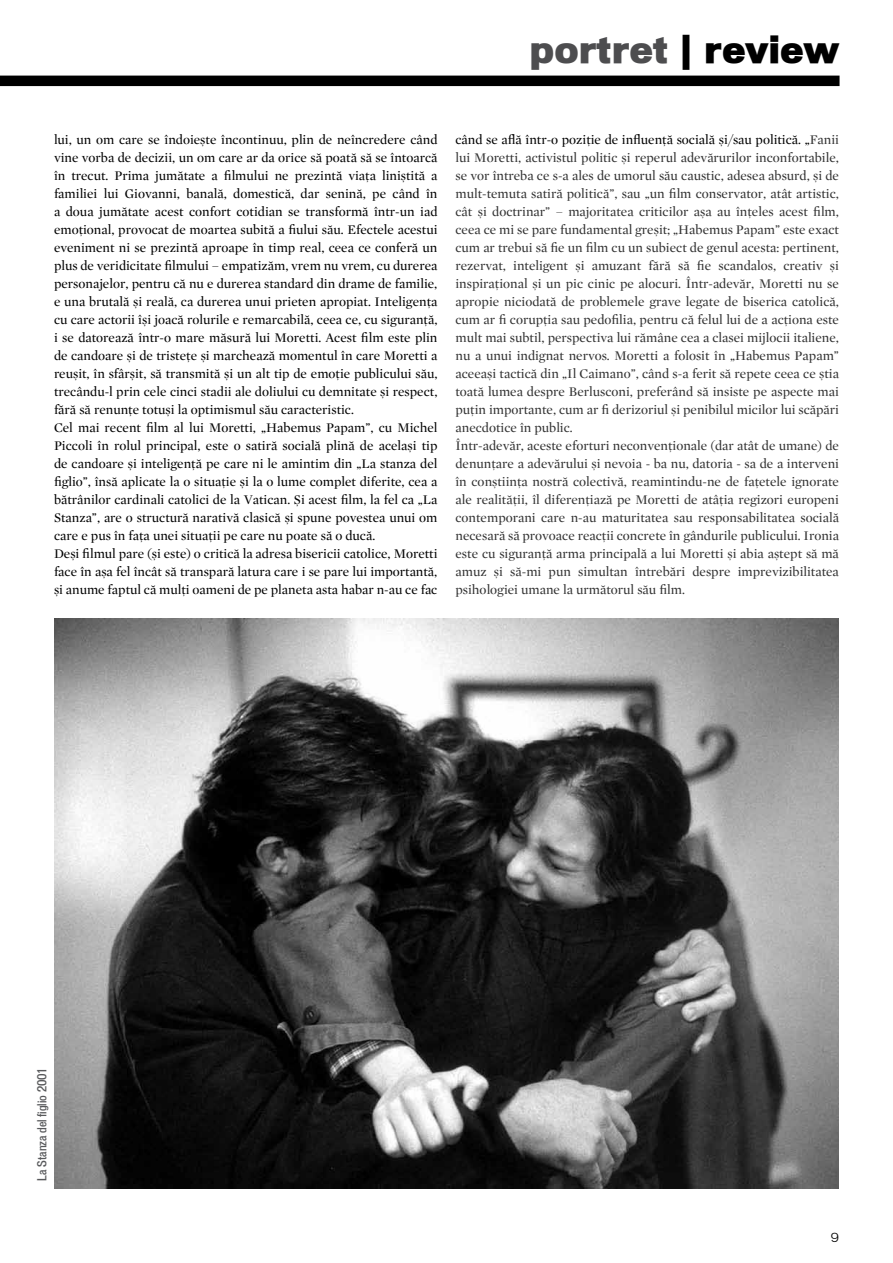
<style>
.page{position:relative;width:893px;height:1263px;background:#fff}
.page>*{position:absolute;margin:0;border:0;box-sizing:border-box;transform-origin:0 0}
.t1{font:900 36px "Vonnes";color:#4d4d4f}
.t2{font:13.5px/18px "Mercury Display";color:#000}
.t3{font:13.5px/18px "Mercury Display";color:#323232}
.t4{font:500 condensed 12px "Vonnes";color:#58595b}
.t5{font:100 12px "Vonnes";color:#000}
.s1{color:#000}
</style>
<div class="page">
<div style="left:0;top:76px;width:839px;height:10px;background:#000"></div>
<img style="left:55px;top:619px;width:784px;height:569px">
<h1 class="t1" style="left:530px;top:28px;width:311px">portret <span class="s1">| review</span></h1>
<p class="t2" style="left:54px;top:131px;width:385px">lui, un om care se îndoiește încontinuu, plin de neîncredere când vine vorba de decizii, un om care ar da orice să poată să se întoarcă în trecut. Prima jumătate a filmului ne prezintă viața liniștită a familiei lui Giovanni, banală, domestică, dar senină, pe când în a doua jumătate acest confort cotidian se transformă într-un iad emoțional, provocat de moartea subită a fiului său. Efectele acestui eveniment ni se prezintă aproape în timp real, ceea ce conferă un plus de veridicitate filmului – empatizăm, vrem nu vrem, cu durerea personajelor, pentru că nu e durerea standard din drame de familie, e una brutală și reală, ca durerea unui prieten apropiat. Inteligența cu care actorii își joacă rolurile e remarcabilă, ceea ce, cu siguranță, i se datorează într-o mare măsură lui Moretti. Acest film este plin de candoare și de tristețe și marchează momentul în care Moretti a reușit, în sfârșit, să transmită și un alt tip de emoție publicului său, trecându-l prin cele cinci stadii ale doliului cu demnitate și respect, fără să renunțe totuși la optimismul său caracteristic.<br>Cel mai recent film al lui Moretti, „Habemus Papam”, cu Michel Piccoli în rolul principal, este o satiră socială plină de același tip de candoare și inteligență pe care ni le amintim din „La stanza del figlio”, însă aplicate la o situație și la o lume complet diferite, cea a bătrânilor cardinali catolici de la Vatican. Și acest film, la fel ca „La Stanza”, are o structură narativă clasică și spune povestea unui om care e pus în fața unei situații pe care nu poate să o ducă.<br>Deși filmul pare (și este) o critică la adresa bisericii catolice, Moretti face în așa fel încât să transpară latura care i se pare lui importantă, și anume faptul că mulți oameni de pe planeta asta habar n-au ce fac</p>
<p class="t3" style="left:455px;top:131px;width:385px"><span class="s1">când se află într-o poziție de influență socială și/sau politică. „</span>Fanii lui Moretti, activistul politic şi reperul adevărurilor inconfortabile, se vor întreba ce s-a ales de umorul său caustic, adesea absurd, şi de mult-temuta satiră politică”, sau „un film conservator, atât artistic, cât și doctrinar” – majoritatea criticilor așa au înțeles acest film, ceea ce mi se pare fundamental greșit; „Habemus Papam” este exact cum ar trebui să fie un film cu un subiect de genul acesta: pertinent, rezervat, inteligent și amuzant fără să fie scandalos, creativ și inspirațional și un pic cinic pe alocuri. Într-adevăr, Moretti nu se apropie niciodată de problemele grave legate de biserica catolică, cum ar fi corupția sau pedofilia, pentru că felul lui de a acționa este mult mai subtil, perspectiva lui rămâne cea a clasei mijlocii italiene, nu a unui indignat nervos. Moretti a folosit în „Habemus Papam” aceeași tactică din „Il Caimano”, când s-a ferit să repete ceea ce știa toată lumea despre Berlusconi, preferând să insiste pe aspecte mai puțin importante, cum ar fi derizoriul și penibilul micilor lui scăpări anecdotice în public.<br>Într-adevăr, aceste eforturi neconvenționale (dar atât de umane) de denunțare a adevărului și nevoia - ba nu, datoria - sa de a interveni în conștiința nostră colectivă, reamintindu-ne de fațetele ignorate ale realității, îl diferențiază pe Moretti de atâția regizori europeni contemporani care n-au maturitatea sau responsabilitatea socială necesară să provoace reacții concrete în gândurile publicului. Ironia este cu siguranță arma principală a lui Moretti și abia aștept să mă amuz și să-mi pun simultan întrebări despre imprevizibilitatea psihologiei umane la următorul său film.</p>
<p class="t4" style="left:35px;top:1181px;width:113px;rotate:-90deg">La Stanza del figlio 2001</p>
<p class="t5" style="left:831px;top:1231px;width:10px">9</p>
</div>
